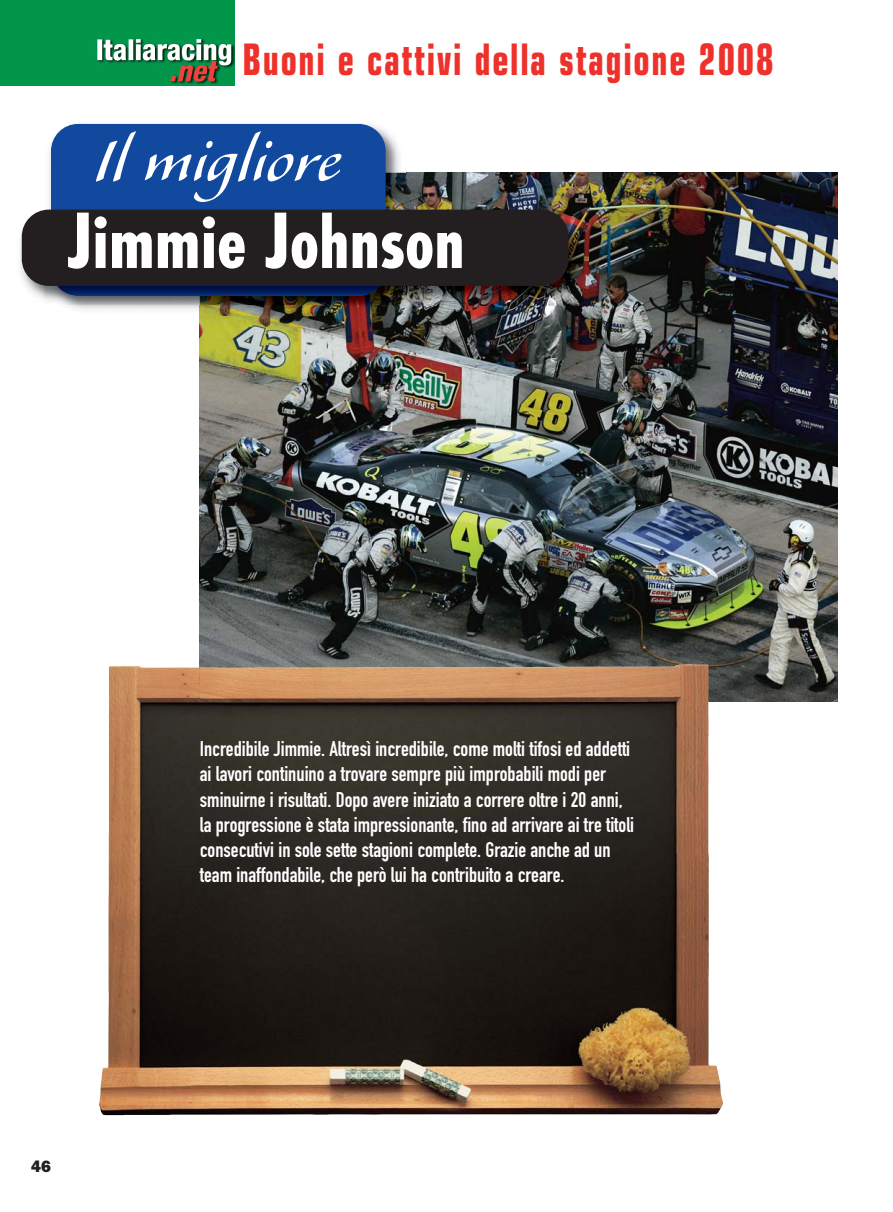
<style>
.page{position:relative;width:893px;height:1212px;background:#fff}
.page>*{position:absolute;margin:0;border:0;box-sizing:border-box;transform-origin:0 0}
.t1{font:800 condensed 75px "Tempo Std";color:#fff}
.t2{font:75px "Alexa Std";color:#fff}
.t3{font:700 condensed 43.5px "Eurostile LT Std";letter-spacing:.05em;color:#ee312a;scale:.8 1}
.t4{font:21px/25.2px "DIN Engschrift Std";color:#fff}
.t5{font:16.5px "ITC Franklin Gothic Std Hvy";color:#231f20}
</style>
<div class="page">
<div style="left:0;top:0;width:235px;height:85px;background:#02964a"></div>
<img style="left:97px;top:39px;width:134px;height:43px">
<img style="left:200px;top:173px;width:638px;height:529px">
<img style="left:49px;top:123px;width:356px;height:80px">
<img style="left:67px;top:305px;width:338px;height:10px">
<div style="left:51px;top:124px;width:335px;height:172px;background:#11499f;border-radius:27px"></div>
<img style="left:20px;top:203px;width:568px;height:102px">
<img style="left:51px;top:286px;width:335px;height:10px">
<div style="left:22px;top:210px;width:546px;height:76px;background:#231f20;border-radius:27px"></div>
<img style="left:99px;top:666px;width:624px;height:449px">
<img style="left:200px;top:702px;width:508px;height:1px">
<img style="left:200px;top:664px;width:509px;height:38px">
<h2 class="t3" style="left:242px;top:44px;width:665px">Buoni e cattivi della stagione 2008</h2>
<h1 class="t2" style="left:94px;top:127px;width:248px">Il migliore</h1>
<h1 class="t1" style="left:69px;top:198px;width:398px">Jimmie Johnson</h1>
<p class="t5" style="left:31px;top:1156px;width:21px">46</p>
<p class="t4" style="left:200px;top:738px;width:436px">Incredibile Jimmie. Altresì incredibile, come molti tifosi ed addetti ai lavori continuino a trovare sempre più improbabili modi per sminuirne i risultati. Dopo avere iniziato a correre oltre i 20 anni, la progressione è stata impressionante, fino ad arrivare ai tre titoli consecutivi in sole sette stagioni complete. Grazie anche ad un team inaffondabile, che però lui ha contribuito a creare.</p>
</div>
